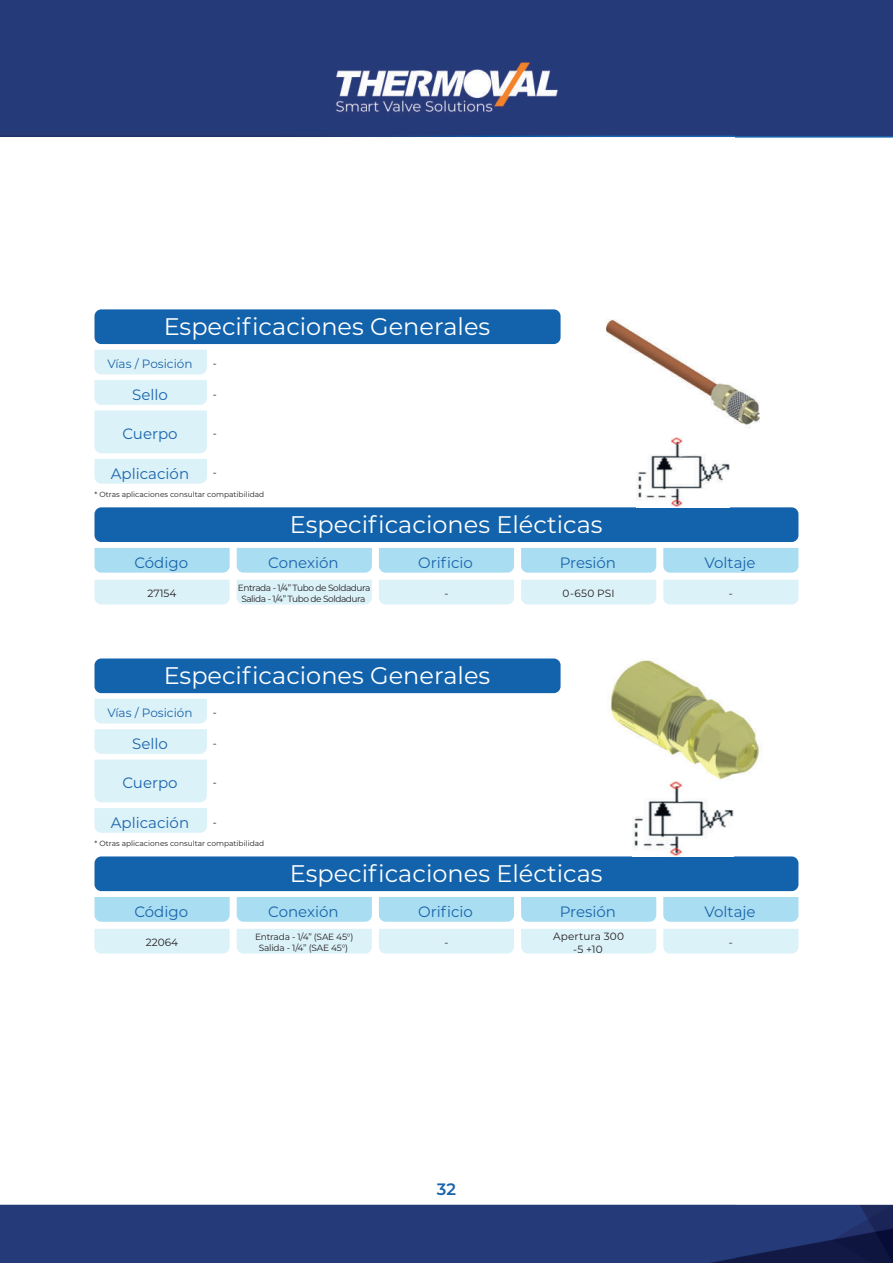
<style>
.page{position:relative;width:893px;height:1263px;background:#fff}
.page>*{position:absolute;margin:0;border:0;box-sizing:border-box;transform-origin:0 0}
.t1{font:24px "Montserrat";color:#fff}
.t2{font:600 16.5px "Montserrat";color:#1a64ab}
.t3{font:15px "Montserrat";color:#1a64ab}
.t4{font:12px "Montserrat";color:#1a64ab}
.t5{font:10.5px/12.6px "Montserrat";letter-spacing:.01em;color:#231f20;text-align:center}
.t6{font:9px/10.8px "Montserrat";letter-spacing:-.05em;color:#231f20;text-align:center}
.t7{font:9px/10.8px "Montserrat";letter-spacing:-.02em;color:#231f20;text-align:center}
.t8{font:7.5px "Montserrat";color:#231f20}
</style>
<div class="page">
<img style="left:0;top:0;width:893px;height:1263px">
<div style="left:94px;top:350px;width:113px;height:24px;background:#dcf2f9"></div>
<div style="left:94px;top:699px;width:113px;height:24px;background:#dcf2f9"></div>
<div style="left:94px;top:729px;width:113px;height:25px;background:#dcf2f9"></div>
<svg style="left:94px;top:380px;width:113px;height:73px;background:#dff3f9"></svg>
<div style="left:94px;top:760px;width:113px;height:42px;background:#dcf2f9"></div>
<div style="left:95px;top:459px;width:112px;height:25px;background:#dcf2f9"></div>
<div style="left:95px;top:808px;width:112px;height:25px;background:#dcf2f9"></div>
<div style="left:94px;top:309px;width:467px;height:35px;background:#1363ac;border-radius:7px"></div>
<div style="left:94px;top:658px;width:467px;height:35px;background:#1363ac;border-radius:7px"></div>
<div style="left:94px;top:507px;width:704px;height:35px;background:#1363ac;border-radius:7px"></div>
<div style="left:94px;top:856px;width:704px;height:35px;background:#1363ac;border-radius:7px"></div>
<div style="left:237px;top:548px;width:135px;height:25px;background:#a9ddf1"></div>
<div style="left:237px;top:897px;width:135px;height:25px;background:#a9ddf1"></div>
<div style="left:95px;top:548px;width:135px;height:25px;background:#a9ddf1"></div>
<div style="left:95px;top:897px;width:135px;height:25px;background:#a9ddf1"></div>
<div style="left:379px;top:580px;width:135px;height:24px;background:#dcf2f9"></div>
<div style="left:379px;top:929px;width:135px;height:24px;background:#dcf2f9"></div>
<div style="left:663px;top:580px;width:135px;height:24px;background:#dcf2f9"></div>
<div style="left:663px;top:929px;width:135px;height:24px;background:#dcf2f9"></div>
<div style="left:379px;top:548px;width:135px;height:25px;background:#a9ddf1"></div>
<div style="left:379px;top:897px;width:135px;height:25px;background:#a9ddf1"></div>
<div style="left:663px;top:548px;width:135px;height:25px;background:#a9ddf1"></div>
<div style="left:663px;top:897px;width:135px;height:25px;background:#a9ddf1"></div>
<div style="left:521px;top:548px;width:135px;height:25px;background:#a9ddf1"></div>
<div style="left:521px;top:897px;width:135px;height:25px;background:#a9ddf1"></div>
<div style="left:521px;top:580px;width:135px;height:24px;background:#dcf2f9"></div>
<div style="left:521px;top:929px;width:135px;height:24px;background:#dcf2f9"></div>
<img style="left:606px;top:313px;width:154px;height:119px">
<img style="left:601px;top:658px;width:164px;height:123px">
<div style="left:237px;top:580px;width:135px;height:24px;background:#dcf2f9"></div>
<div style="left:237px;top:929px;width:135px;height:24px;background:#dcf2f9"></div>
<div style="left:94px;top:580px;width:136px;height:24px;background:#dcf2f9"></div>
<div style="left:94px;top:929px;width:136px;height:24px;background:#dcf2f9"></div>
<img style="left:633px;top:781px;width:100px;height:75px">
<img style="left:636px;top:437px;width:94px;height:70px">
<h1 class="t1" style="left:164px;top:310px;width:328px">Especificaciones Generales</h1>
<p class="t4" style="left:107px;top:355px;width:87px">Vías / Posición</p>
<p class="t5" style="left:213px;top:357px;width:6px">-</p>
<p class="t3" style="left:132px;top:384px;width:37px">Sello</p>
<p class="t5" style="left:213px;top:387px;width:6px">-</p>
<p class="t3" style="left:122px;top:423px;width:57px">Cuerpo</p>
<p class="t5" style="left:213px;top:427px;width:6px">-</p>
<p class="t3" style="left:111px;top:463px;width:80px">Aplicación</p>
<p class="t5" style="left:213px;top:466px;width:6px">-</p>
<p class="t8" style="left:95px;top:489px;width:171px">* Otras aplicaciones consultar compatibilidad</p>
<h1 class="t1" style="left:290px;top:508px;width:314px">Especificaciones Elécticas</h1>
<p class="t3" style="left:134px;top:552px;width:55px">Código</p>
<p class="t5" style="left:148px;top:587px;width:30px">27154</p>
<p class="t3" style="left:268px;top:552px;width:72px">Conexión</p>
<p class="t6" style="left:238px;top:582px;width:134px">Entrada - 1/4” Tubo de Soldadura<br>Salida - 1/4” Tubo de Soldadura</p>
<p class="t3" style="left:418px;top:552px;width:56px">Orificio</p>
<p class="t5" style="left:444px;top:587px;width:6px">-</p>
<h1 class="t1" style="left:164px;top:659px;width:328px">Especificaciones Generales</h1>
<p class="t4" style="left:107px;top:704px;width:87px">Vías / Posición</p>
<p class="t5" style="left:213px;top:706px;width:6px">-</p>
<p class="t3" style="left:132px;top:733px;width:37px">Sello</p>
<p class="t5" style="left:213px;top:736px;width:6px">-</p>
<p class="t3" style="left:122px;top:773px;width:57px">Cuerpo</p>
<p class="t5" style="left:213px;top:776px;width:6px">-</p>
<p class="t3" style="left:111px;top:812px;width:80px">Aplicación</p>
<p class="t5" style="left:213px;top:815px;width:6px">-</p>
<p class="t8" style="left:95px;top:838px;width:171px">* Otras aplicaciones consultar compatibilidad</p>
<p class="t3" style="left:560px;top:552px;width:58px">Presión</p>
<p class="t5" style="left:562px;top:587px;width:54px">0-650 PSI</p>
<p class="t3" style="left:134px;top:901px;width:55px">Código</p>
<p class="t5" style="left:146px;top:936px;width:34px">22064</p>
<h1 class="t1" style="left:290px;top:857px;width:314px">Especificaciones Elécticas</h1>
<p class="t3" style="left:268px;top:901px;width:72px">Conexión</p>
<p class="t7" style="left:255px;top:931px;width:100px">Entrada - 1/4” (SAE 45°)<br>Salida - 1/4” (SAE 45°)</p>
<p class="t3" style="left:418px;top:901px;width:56px">Orificio</p>
<p class="t5" style="left:444px;top:936px;width:6px">-</p>
<p class="t3" style="left:560px;top:901px;width:58px">Presión</p>
<p class="t5" style="left:553px;top:929px;width:73px">Apertura 300 -5 +10</p>
<p class="t3" style="left:704px;top:552px;width:53px">Voltaje</p>
<p class="t5" style="left:729px;top:587px;width:6px">-</p>
<p class="t3" style="left:704px;top:901px;width:53px">Voltaje</p>
<p class="t5" style="left:729px;top:936px;width:6px">-</p>
<p class="t2" style="left:437px;top:1177px;width:21px">32</p>
</div>
